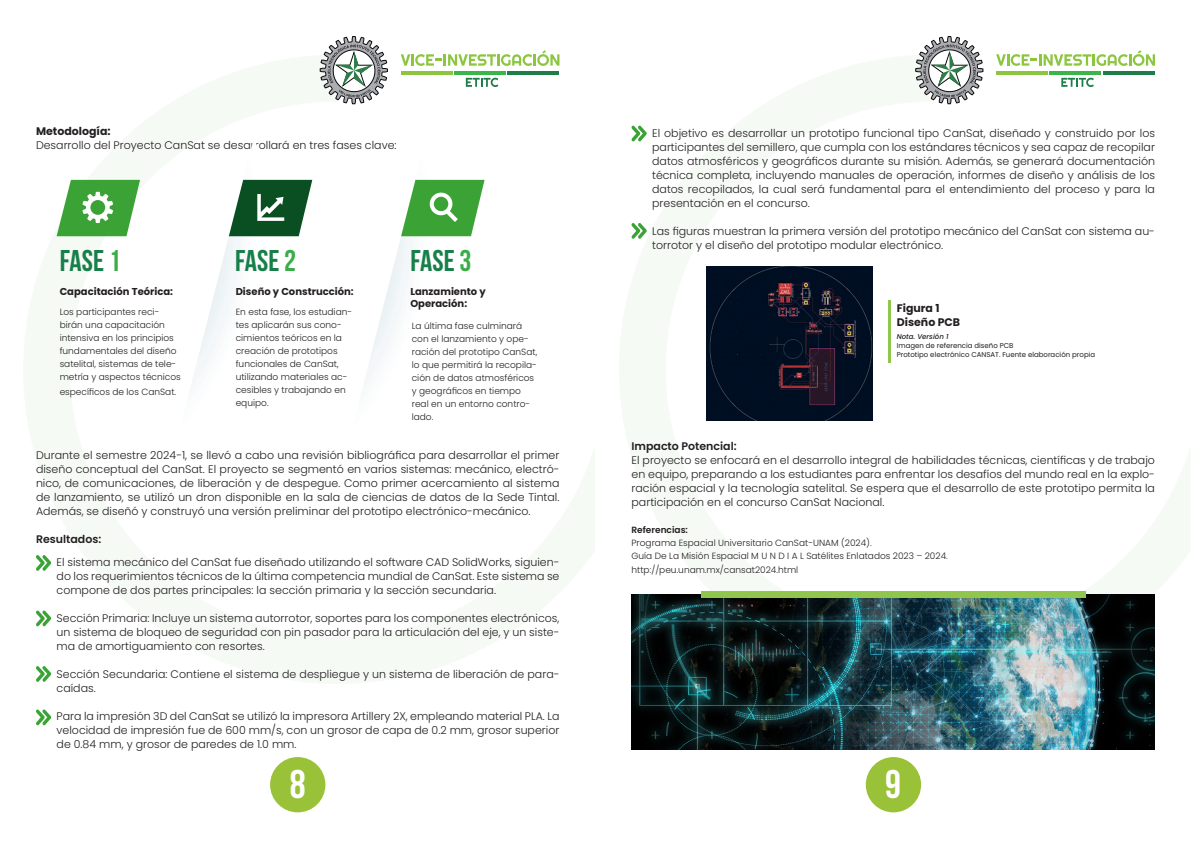
<style>
.page{position:relative;width:1191px;height:842px;background:#fff}
.page>*{position:absolute;margin:0;border:0;box-sizing:border-box;transform-origin:0 0}
.t1{font:700 40px "Bebas Neue";color:#fff}
.t2{font:700 30px "Bebas Neue";color:#177f49}
.t3{font:300 11px/14px "Poppins";color:#231f20;text-align:justify}
.t4{font:700 11px "Poppins";color:#231f20}
.t5{font:600 11px "Poppins";color:#231f20}
.t6{font:700 10px "Poppins";color:#231f20}
.t7{font:300 9px/13px "Poppins";color:#231f20}
.t8{font:600 9px "Poppins";color:#231f20}
.t9{font:7px "Poppins";color:#231f20}
.t10{font:italic 500 7px "Poppins";color:#231f20}
.s1{color:#3aad49}
</style>
<div class="page">
<div style="left:270px;top:757px;width:55px;height:55px;background:#99c238;border-radius:50%"></div>
<div style="left:865px;top:757px;width:56px;height:55px;background:#99c238;border-radius:50%"></div>
<svg style="left:319px;top:36px;width:69px;height:69px"></svg>
<svg style="left:401px;top:50px;width:158px;height:16px"></svg>
<hr style="left:507px;top:71px;width:52px;height:3px;background:#1e7d49">
<hr style="left:454px;top:71px;width:52px;height:3px;background:#3ab54a">
<hr style="left:401px;top:71px;width:51px;height:3px;background:#8bc63e">
<svg style="left:466px;top:78px;width:32px;height:9px"></svg>
<svg style="left:915px;top:36px;width:69px;height:69px"></svg>
<svg style="left:996px;top:50px;width:159px;height:16px"></svg>
<hr style="left:1103px;top:71px;width:51px;height:3px;background:#1e7d49">
<hr style="left:1049px;top:71px;width:52px;height:3px;background:#3ab54a">
<hr style="left:996px;top:71px;width:52px;height:3px;background:#8bc63e">
<svg style="left:1061px;top:78px;width:32px;height:9px"></svg>
<svg style="left:57px;top:180px;width:83px;height:56px"></svg>
<svg style="left:364px;top:179px;width:120px;height:205px"></svg>
<svg style="left:192px;top:179px;width:120px;height:204px"></svg>
<svg style="left:36px;top:555px;width:15px;height:16px"></svg>
<svg style="left:36px;top:610px;width:15px;height:16px"></svg>
<svg style="left:36px;top:666px;width:15px;height:16px"></svg>
<svg style="left:36px;top:709px;width:15px;height:16px"></svg>
<svg style="left:631px;top:125px;width:16px;height:16px"></svg>
<svg style="left:631px;top:223px;width:16px;height:16px"></svg>
<img style="left:706px;top:266px;width:166px;height:155px">
<hr style="left:888px;top:300px;width:2px;height:63px;background:#90c64c">
<img style="left:631px;top:594px;width:524px;height:155px">
<div style="left:701px;top:592px;width:384px;height:6px;background:#90c64c"></div>
<p class="t4" style="left:36px;top:125px;width:76px">Metodología:</p>
<p class="t3" style="left:36px;top:138px;width:362px">Desarrollo del Proyecto CanSat se desarrollará en tres fases clave:</p>
<p class="t2" style="left:60px;top:244px;width:62px">FASE <span class="s1">1</span></p>
<p class="t2" style="left:235px;top:244px;width:62px">FASE <span class="s1">2</span></p>
<p class="t2" style="left:410px;top:244px;width:62px">FASE <span class="s1">3</span></p>
<p class="t6" style="left:60px;top:285px;width:115px">Capacitación Teórica:</p>
<p class="t6" style="left:236px;top:285px;width:120px">Diseño y Construcción:</p>
<p class="t6" style="left:410px;top:285px;width:77px">Lanzamiento y</p>
<p class="t6" style="left:410px;top:297px;width:58px">Operación:</p>
<p class="t7" style="left:60px;top:305px;width:123px">Los participantes reci&shy;birán una capacitación intensiva en los principios fundamentales del diseño satelital, sistemas de tele&shy;metría y aspectos técnicos</p>
<p class="t7" style="left:60px;top:385px;width:118px">específicos de los CanSat.</p>
<p class="t7" style="left:236px;top:305px;width:118px">En esta fase, los estudian&shy;tes aplicarán sus cono&shy;cimientos teóricos en la creación de prototipos funcionales de CanSat, utilizando materiales ac&shy;cesibles y trabajando en equipo.</p>
<p class="t7" style="left:412px;top:320px;width:127px">La última fase culminará con el lanzamiento y ope&shy;ración del prototipo CanSat, lo que permitirá la recopila&shy;ción de datos atmosféricos y geográficos en tiempo real en un entorno contro&shy;lado.</p>
<p class="t3" style="left:36px;top:448px;width:525px">Durante el semestre 2024-1, se llevó a cabo una revisión bibliográfica para desarrollar el primer diseño conceptual del CanSat. El proyecto se segmentó en varios sistemas: mecánico, electró&shy;nico, de comunicaciones, de liberación y de despegue. Como primer acercamiento al sistema de lanzamiento, se utilizó un dron disponible en la sala de ciencias de datos de la Sede Tintal.<br>Además, se diseñó y construyó una versión preliminar del prototipo electrónico-mecánico.</p>
<p class="t5" style="left:36px;top:533px;width:67px">Resultados:</p>
<p class="t3" style="left:57px;top:555px;width:504px">El sistema mecánico del CanSat fue diseñado utilizando el software CAD SolidWorks, siguien&shy;do los requerimientos técnicos de la última competencia mundial de CanSat. Este sistema se compone de dos partes principales: la sección primaria y la sección secundaria.</p>
<p class="t3" style="left:57px;top:611px;width:504px">Sección Primaria: Incluye un sistema autorrotor, soportes para los componentes electrónicos, un sistema de bloqueo de seguridad con pin pasador para la articulación del eje, y un siste&shy;ma de amortiguamiento con resortes.</p>
<p class="t3" style="left:57px;top:667px;width:504px">Sección Secundaria: Contiene el sistema de despliegue y un sistema de liberación de para&shy;caídas.</p>
<p class="t3" style="left:57px;top:709px;width:504px">Para la impresión 3D del CanSat se utilizó la impresora Artillery 2X, empleando material PLA. La velocidad de impresión fue de 600 mm/s, con un grosor de capa de 0.2 mm, grosor superior de 0.84 mm, y grosor de paredes de 1.0 mm.</p>
<p class="t3" style="left:652px;top:126px;width:504px">El objetivo es desarrollar un prototipo funcional tipo CanSat, diseñado y construido por los participantes del semillero, que cumpla con los estándares técnicos y sea capaz de recopilar datos atmosféricos y geográficos durante su misión. Además, se generará documentación técnica completa, incluyendo manuales de operación, informes de diseño y análisis de los datos recopilados, la cual será fundamental para el entendimiento del proceso y para la presentación en el concurso.</p>
<p class="t3" style="left:652px;top:224px;width:504px">Las figuras muestran la primera versión del prototipo mecánico del CanSat con sistema au&shy;torrotor y el diseño del prototipo modular electrónico.</p>
<p class="t4" style="left:896px;top:302px;width:44px">Figura 1</p>
<p class="t4" style="left:896px;top:316px;width:65px">Diseño PCB</p>
<p class="t10" style="left:896px;top:333px;width:53px">Nota. Versión 1</p>
<p class="t9" style="left:896px;top:342px;width:118px">Imagen de referencia diseño PCB</p>
<p class="t9" style="left:896px;top:351px;width:200px">Prototipo electrónico CANSAT. Fuente elaboración propia</p>
<p class="t5" style="left:631px;top:439px;width:107px">Impacto Potencial:</p>
<p class="t3" style="left:631px;top:453px;width:525px">El proyecto se enfocará en el desarrollo integral de habilidades técnicas, científicas y de trabajo en equipo, preparando a los estudiantes para enfrentar los desafíos del mundo real en la explo&shy;ración espacial y la tecnología satelital. Se espera que el desarrollo de este prototipo permita la participación en el concurso CanSat Nacional.</p>
<p class="t8" style="left:631px;top:524px;width:58px">Referencias:</p>
<p class="t7" style="left:631px;top:536px;width:242px">Programa Espacial Universitario CanSat-UNAM (2024).</p>
<p class="t7" style="left:631px;top:549px;width:318px">Guía De La Misión Espacial M U N D I A L Satélites Enlatados 2023 – 2024.</p>
<p class="t7" style="left:631px;top:563px;width:168px">http://peu.unam.mx/cansat2024.html</p>
<p class="t1" style="left:290px;top:762px;width:17px">8</p>
<p class="t1" style="left:885px;top:762px;width:17px">9</p>
</div>
